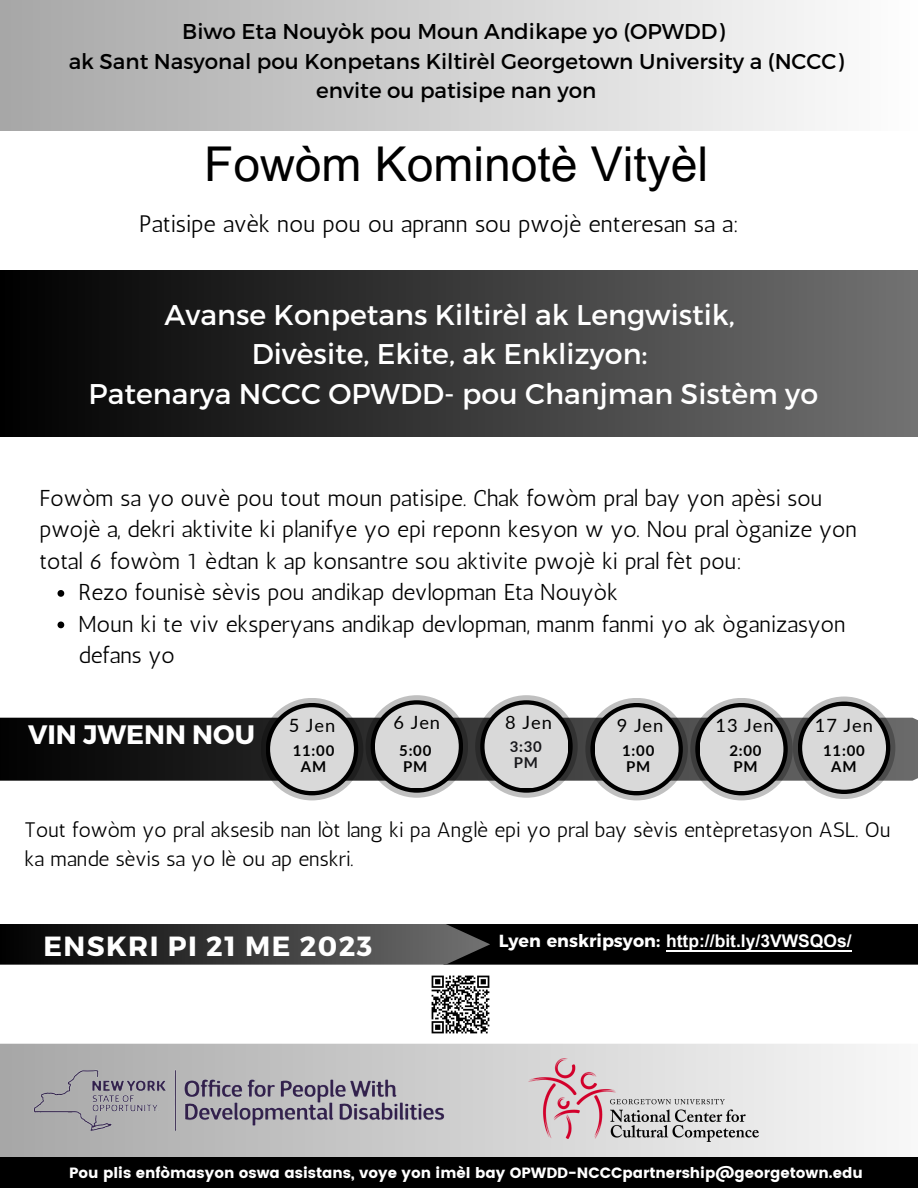
<style>
.page{position:relative;width:918px;height:1188px;background:#fff}
.page>*{position:absolute;margin:0;border:0;box-sizing:border-box;transform-origin:0 0}
.t1{font:48px "Arial MT Pro";color:#000}
.t2{font:28.5px "Montserrat";color:#fff}
.t3{font:700 27.75px "Montserrat";letter-spacing:.05em;color:#fff}
.t4{font:700 26.7px "Montserrat";color:#fff}
.t5{font:23.85px "Antic";color:#000}
.t6{font:22.95px/31.5px "Antic";color:#000}
.t7{font:21.45px "Montserrat";color:#000}
.t8{font:21px/29.2px "Antic";color:#000}
.t9{font:18.3px "Lato";letter-spacing:.05em;color:#000}
.t10{font:700 17.55px "Arial";color:#fff}
.t11{font:700 15px "Lato";letter-spacing:.05em;color:#000}
.t12{font:700 15px "Lato";color:#17171b}
.t13{font:14.85px "Poppins";color:#fff}
.s1{font-family:"Montserrat"}
</style>
<div class="page">
<div style="left:0;top:0;width:918px;height:130px;background:linear-gradient(to right,#a7a7a7,#fefefe)"></div>
<svg style="left:0;top:1044px;width:876px;height:113px"></svg>
<div style="left:0;top:1157px;width:918px;height:31px;background:#000"></div>
<div style="left:0;top:271px;width:918px;height:165px;background:linear-gradient(to right,#000,#727272)"></div>
<svg style="left:0;top:718px;width:918px;height:63px;background:#202020"></svg>
<svg style="left:366px;top:695px;width:102px;height:103px;background:#4a4a4a"></svg>
<div style="left:375px;top:705px;width:84px;height:83px;background:#d9d9d9;border-radius:50%"></div>
<svg style="left:261px;top:698px;width:102px;height:102px;background:#444"></svg>
<div style="left:270px;top:707px;width:84px;height:84px;background:#d9d9d9;border-radius:50%"></div>
<svg style="left:475px;top:695px;width:103px;height:103px;background:#4e4e4e"></svg>
<div style="left:485px;top:705px;width:83px;height:83px;background:#d9d9d9;border-radius:50%"></div>
<svg style="left:690px;top:698px;width:103px;height:102px;background:#4e4e4e"></svg>
<div style="left:700px;top:707px;width:83px;height:84px;background:#d9d9d9;border-radius:50%"></div>
<svg style="left:585px;top:698px;width:103px;height:102px;background:#4b4b4b"></svg>
<div style="left:595px;top:707px;width:84px;height:84px;background:#d9d9d9;border-radius:50%"></div>
<svg style="left:58px;top:590px;width:6px;height:7px"></svg>
<svg style="left:58px;top:622px;width:6px;height:6px"></svg>
<svg style="left:0;top:924px;width:918px;height:41px;background:#1f1f1f"></svg>
<svg style="left:793px;top:696px;width:102px;height:103px;background:#535353"></svg>
<div style="left:802px;top:706px;width:84px;height:84px;background:#d9d9d9;border-radius:50%"></div>
<img style="left:21px;top:1056px;width:426px;height:83px">
<img style="left:528px;top:1058px;width:231px;height:84px">
<img style="left:431px;top:975px;width:59px;height:59px">
<hr style="left:666px;top:950px;width:186px;height:1px;background:#fff">
<p class="t7" style="left:182px;top:18px;width:544px">Biwo Eta Nouyòk pou Moun Andikape yo (OPWDD)</p>
<p class="t7" style="left:69px;top:47px;width:777px">ak Sant Nasyonal pou Konpetans Kiltirèl Georgetown University a (NCCC)</p>
<p class="t7" style="left:316px;top:76px;width:282px">envite ou patisipe nan yon</p>
<p class="t1" style="left:204px;top:146px;width:506px">Fowòm Kominotè Vityèl</p>
<p class="t5" style="left:139px;top:209px;width:602px">Patisipe avèk nou pou ou aprann sou pwojè enteresan sa a:</p>
<p class="t2" style="left:164px;top:296px;width:572px">Avanse Konpetans Kiltirèl ak Lengwistik,</p>
<p class="t2" style="left:252px;top:336px;width:397px">Divèsite, Ekite, ak Enklizyon:</p>
<p class="t2" style="left:89px;top:375px;width:731px">Patenarya NCCC OPWDD- pou Chanjman Sistèm yo</p>
<p class="t6" style="left:40px;top:482px;width:819px">Fowòm sa yo ouvè pou tout moun patisipe. Chak fowòm pral bay yon apèsi sou pwojè a, dekri aktivite ki planifye yo epi reponn kesyon w yo. Nou pral òganize yon total 6 fowòm 1 èdtan k ap konsantre sou aktivite pwojè ki pral fèt pou:</p>
<p class="t6" style="left:79px;top:576px;width:541px">Rezo founisè sèvis pou andikap devlopman Eta Nouyòk</p>
<p class="t6" style="left:79px;top:608px;width:769px">Moun ki te viv eksperyans andikap devlopman, manm fanmi yo ak òganizasyon defans yo</p>
<p class="t4" style="left:28px;top:717px;width:228px">VIN JWENN NOU</p>
<p class="t9" style="left:289px;top:714px;width:48px">5 Jen</p>
<p class="t11" style="left:293px;top:742px;width:43px">11:00</p>
<p class="t11" style="left:301px;top:757px;width:27px">AM</p>
<p class="t9" style="left:394px;top:711px;width:48px">6 Jen</p>
<p class="t11" style="left:399px;top:742px;width:34px">5:00</p>
<p class="t11" style="left:403px;top:757px;width:26px">PM</p>
<p class="t9" style="left:505px;top:711px;width:48px">8 Jen</p>
<p class="t12" style="left:510px;top:737px;width:34px">3:30</p>
<p class="t12" style="left:514px;top:753px;width:26px">PM</p>
<p class="t9" style="left:617px;top:714px;width:48px">9 Jen</p>
<p class="t11" style="left:622px;top:742px;width:34px">1:00</p>
<p class="t11" style="left:626px;top:757px;width:26px">PM</p>
<p class="t9" style="left:716px;top:714px;width:60px">13 Jen</p>
<p class="t11" style="left:729px;top:742px;width:34px">2:00</p>
<p class="t11" style="left:733px;top:757px;width:26px">PM</p>
<p class="t9" style="left:815px;top:714px;width:60px">17 Jen</p>
<p class="t11" style="left:823px;top:742px;width:43px">11:00</p>
<p class="t11" style="left:831px;top:757px;width:27px">AM</p>
<p class="t8" style="left:25px;top:815px;width:868px">Tout fowòm yo pral aksesib nan lòt lang ki pa Anglè epi yo pral bay sèvis entèpretasyon ASL. Ou ka mande sèvis sa yo lè ou ap enskri.</p>
<p class="t3" style="left:43px;top:928px;width:330px">ENSKRI PI 21 ME 2023</p>
<p class="t10" style="left:499px;top:929px;width:355px"><span class="s1">Lyen enskripsyon:</span> http://bit.ly/3VWSQOs/</p>
<p class="t13" style="left:69px;top:1164px;width:795px">Pou plis enfòmasyon oswa asistans, voye yon imèl bay OPWDD-NCCCpartnership@georgetown.edu</p>
</div>
